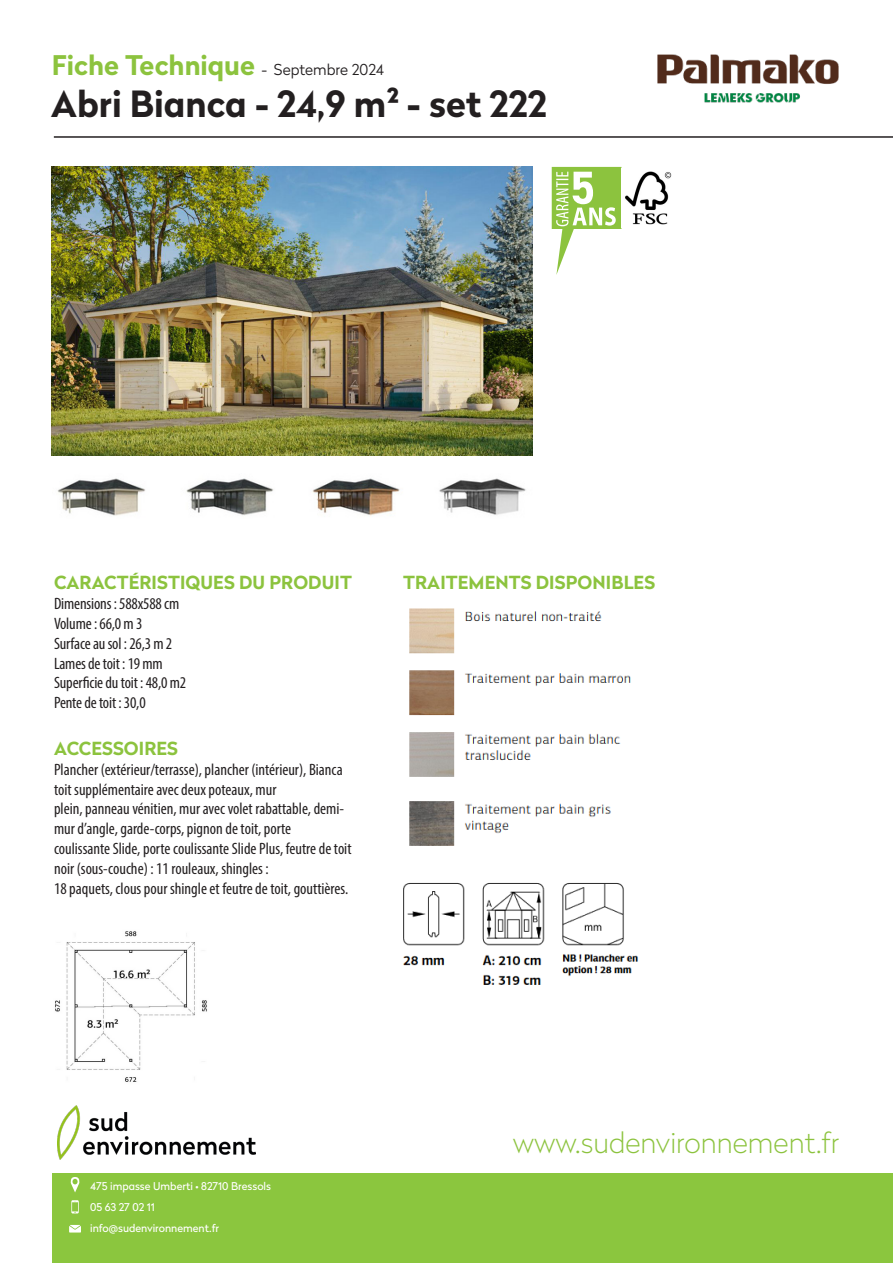
<style>
.page{position:relative;width:893px;height:1263px;background:#fff}
.page>*{position:absolute;margin:0;border:0;box-sizing:border-box;transform-origin:0 0}
.t1{font:700 36px "Radikal";color:#231f20}
.t2{font:100 28.5px "Radikal";color:#8cc33e}
.t3{font:700 27px "Radikal";color:#8cc33e}
.titre{font:700 18px "Radikal";letter-spacing:.005em;color:#8cc33e}
.t4{font:condensed 16.5px/19.8px "Myriad Pro";color:#231f20}
.t5{font:10.65px/20.5px "Radikal";color:#fff}
.s1{font-weight:300;font-size:15px;color:#231f20}
</style>
<div class="page">
<div style="left:53px;top:1172px;width:840px;height:91px;background:#8bc63e"></div>
<img style="left:57px;top:1106px;width:199px;height:53px">
<svg style="left:70px;top:1177px;width:10px;height:15px"></svg>
<svg style="left:69px;top:1225px;width:12px;height:7px"></svg>
<svg style="left:71px;top:1200px;width:8px;height:13px"></svg>
<img style="left:52px;top:167px;width:480px;height:288px">
<hr style="left:54px;top:136px;width:839px;height:2px;background:#231f20">
<img style="left:657px;top:54px;width:182px;height:49px">
<img style="left:409px;top:608px;width:222px;height:238px">
<div style="left:462px;top:626px;width:104px;height:16px;background:#fff"></div>
<div style="left:462px;top:689px;width:95px;height:16px;background:#fff"></div>
<div style="left:462px;top:766px;width:95px;height:16px;background:#fff"></div>
<div style="left:462px;top:836px;width:104px;height:15px;background:#fff"></div>
<img style="left:55px;top:931px;width:152px;height:151px">
<svg style="left:552px;top:167px;width:69px;height:108px"></svg>
<img style="left:57px;top:478px;width:469px;height:38px">
<img style="left:625px;top:171px;width:47px;height:54px">
<img style="left:403px;top:883px;width:235px;height:101px">
<p class="t3" style="left:52px;top:45px;width:334px">Fiche Technique <span class="s1">- Septembre 2024</span></p>
<p class="t1" style="left:51px;top:78px;width:497px">Abri Bianca - 24,9 m² - set 222</p>
<p class="titre" style="left:54px;top:570px;width:299px">CARACTÉRISTIQUES DU PRODUIT</p>
<p class="titre" style="left:403px;top:570px;width:253px">TRAITEMENTS DISPONIBLES</p>
<p class="t4" style="left:54px;top:594px;width:127px">Dimensions : 588x588 cm</p>
<p class="t4" style="left:54px;top:613px;width:90px">Volume : 66,0 m 3</p>
<p class="t4" style="left:54px;top:633px;width:120px">Surface au sol : 26,3 m 2</p>
<p class="t4" style="left:54px;top:653px;width:110px">Lames de toit : 19 mm</p>
<p class="t4" style="left:54px;top:673px;width:134px">Superficie du toit : 48,0 m2</p>
<p class="t4" style="left:54px;top:693px;width:93px">Pente de toit : 30,0</p>
<p class="titre" style="left:54px;top:735px;width:126px">ACCESSOIRES</p>
<p class="t4" style="left:54px;top:759px;width:290px">Plancher (extérieur/terrasse), plancher (intérieur), Bianca toit supplémentaire avec deux poteaux, mur</p>
<p class="t4" style="left:54px;top:799px;width:292px">plein, panneau vénitien, mur avec volet rabattable, demi&shy;mur d’angle, garde-corps, pignon de toit, porte</p>
<p class="t4" style="left:54px;top:838px;width:299px">coulissante Slide, porte coulissante Slide Plus, feutre de toit noir (sous-couche) : 11 rouleaux, shingles :</p>
<p class="t4" style="left:54px;top:878px;width:296px">18 paquets, clous pour shingle et feutre de toit, gouttières.</p>
<p class="t5" style="left:90px;top:1175px;width:182px">475 impasse Umberti • 82710 Bressols<br>05 63 27 02 11</p>
<p class="t5" style="left:90px;top:1217px;width:130px">info@sudenvironnement.fr</p>
<h2 class="t2" style="left:513px;top:1123px;width:328px">www.sudenvironnement.fr</h2>
</div>
